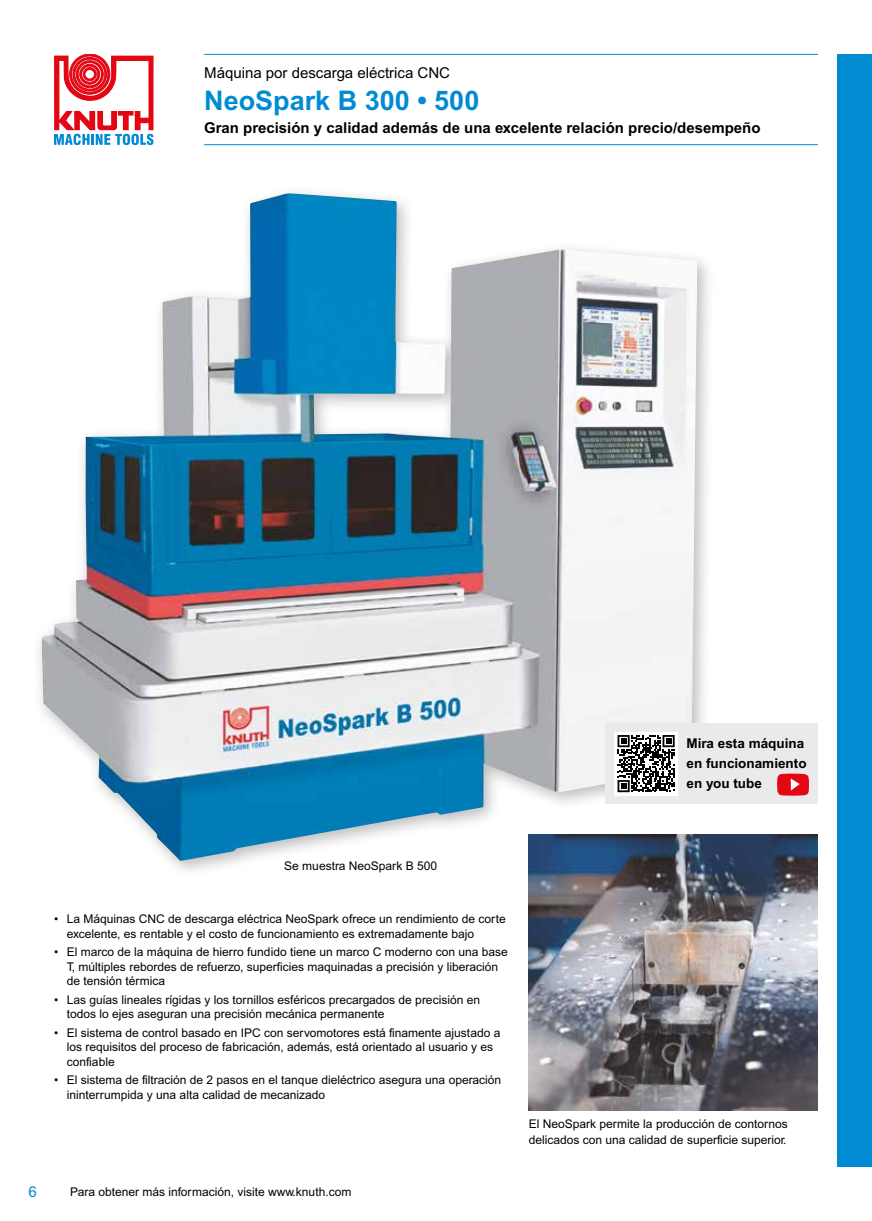
<style>
.page{position:relative;width:872px;height:1221px;background:#fff}
.page>*{position:absolute;margin:0;border:0;box-sizing:border-box;transform-origin:0 0}
.t1{font:700 27px "Arial MT Pro";color:#008bd2}
.t2{font:700 15px "Arial MT Pro";color:#000}
.t3{font:15px "Arial MT Pro";color:#000}
.t4{font:15px "Arial MT Pro";color:#008bd2}
.t5{font:700 13.5px/20.2px "Arial MT Pro";color:#000}
.t6{font:12px/14.4px "Arial MT Pro";color:#000}
</style>
<div class="page">
<svg style="left:54px;top:54px;width:99px;height:91px"></svg>
<div style="left:838px;top:54px;width:34px;height:1112px;background:#008bd2"></div>
<img style="left:529px;top:834px;width:289px;height:276px">
<hr style="left:204px;top:54px;width:614px;height:1px;background:#008bd2">
<hr style="left:204px;top:144px;width:614px;height:1px;background:#008bd2">
<div style="left:32px;top:184px;width:683px;height:695px;background:#000;opacity:.26"></div>
<img style="left:41px;top:193px;width:656px;height:668px">
<div style="left:605px;top:723px;width:213px;height:81px;background:#eaeaeb"></div>
<svg style="left:777px;top:773px;width:32px;height:22px"></svg>
<div style="left:614px;top:731px;width:64px;height:64px;background:#fff"></div>
<svg style="left:617px;top:735px;width:57px;height:57px"></svg>
<p class="t3" style="left:204px;top:64px;width:247px">Máquina por descarga eléctrica CNC</p>
<h1 class="t1" style="left:204px;top:84px;width:277px">NeoSpark B 300 • 500</h1>
<p class="t2" style="left:204px;top:119px;width:558px">Gran precisión y calidad además de una excelente relación precio/desempeño</p>
<p class="t5" style="left:686px;top:733px;width:122px">Mira esta máquina en funcionamiento en you tube</p>
<p class="t6" style="left:284px;top:859px;width:154px">Se muestra NeoSpark B 500</p>
<p class="t6" style="left:67px;top:912px;width:440px;text-indent:-13px">• La Máquinas CNC de descarga eléctrica NeoSpark ofrece un rendimiento de corte excelente, es rentable y el costo de funcionamiento es extremadamente bajo</p>
<p class="t6" style="left:67px;top:945px;width:442px;text-indent:-13px">• El marco de la máquina de hierro fundido tiene un marco C moderno con una base<br>T, múltiples rebordes de refuerzo, superficies maquinadas a precisión y liberación de tensión térmica</p>
<p class="t6" style="left:67px;top:993px;width:415px;text-indent:-13px">• Las guías lineales rígidas y los tornillos esféricos precargados de precisión en todos lo ejes aseguran una precisión mecánica permanente</p>
<p class="t6" style="left:67px;top:1026px;width:435px;text-indent:-13px">• El sistema de control basado en IPC con servomotores está finamente ajustado a los requisitos del proceso de fabricación, además, está orientado al usuario y es confiable</p>
<p class="t6" style="left:67px;top:1073px;width:436px;text-indent:-13px">• El sistema de filtración de 2 pasos en el tanque dieléctrico asegura una operación ininterrumpida y una alta calidad de mecanizado</p>
<p class="t4" style="left:28px;top:1182px;width:10px">6</p>
<p class="t6" style="left:70px;top:1184px;width:283px">Para obtener más información, visite www.knuth.com</p>
<p class="t6" style="left:529px;top:1115px;width:261px;line-height:16.5px">El NeoSpark permite la producción de contornos delicados con una calidad de superficie superior.</p>
</div>
